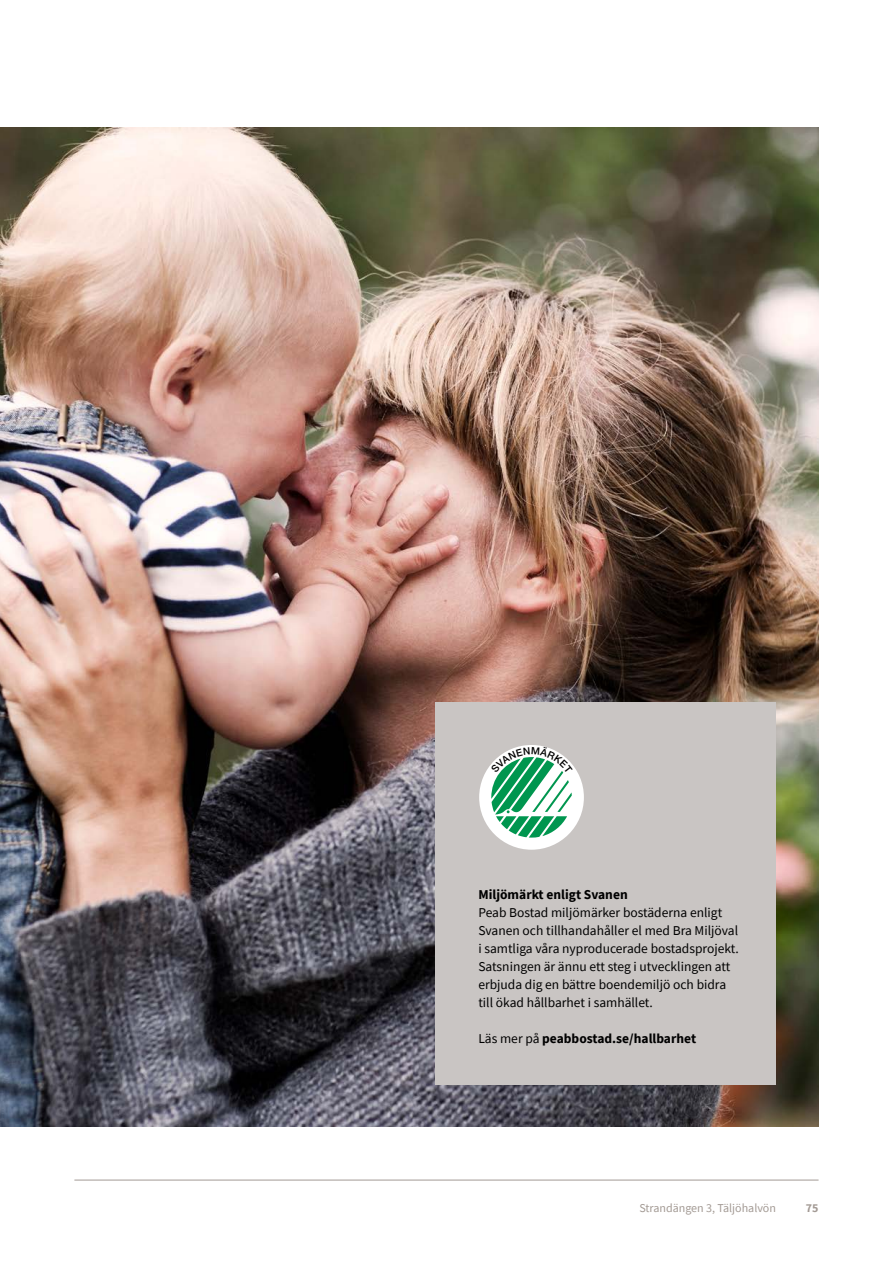
<style>
.page{position:relative;width:893px;height:1263px;background:#fff}
.page>*{position:absolute;margin:0;border:0;box-sizing:border-box;transform-origin:0 0}
.Brödtext_9_12{font:13.5px/18px "Source Sans Pro";color:#000}
.Brödtext_9_12-2{font:700 13.5px "Source Sans Pro";color:#000}
.Brödtextrubrik_9_12{font:700 13.5px "Source Sans Pro";color:#000}
.t1{font:12px "Source Sans Pro";color:#a39a94}
.t2{font:700 12px "Source Sans Pro";color:#a39a94}
.s1{font-weight:400}
</style>
<div class="page">
<hr style="left:74px;top:1180px;width:745px;height:1px;background:#a39a94">
<img style="left:0;top:128px;width:819px;height:999px">
<div style="left:436px;top:702px;width:340px;height:382px;background:#c9c5c3"></div>
<div style="left:479px;top:745px;width:105px;height:105px;background:#fff;border-radius:50%"></div>
<svg style="left:491px;top:746px;width:82px;height:92px"></svg>
<p class="Brödtextrubrik_9_12" style="left:478px;top:885px;width:151px">Miljömärkt enligt Svanen</p>
<p class="Brödtext_9_12" style="left:478px;top:903px;width:262px">Peab Bostad miljömärker bostäderna enligt Svanen och tillhandahåller el med Bra Miljöval i samtliga våra nyproducerade bostadsprojekt.<br>Satsningen är ännu ett steg i utvecklingen att erbjuda dig en bättre boendemiljö och bidra till ökad hållbarhet i samhället.</p>
<p class="Brödtext_9_12-2" style="left:478px;top:1029px;width:219px"><span class="s1">Läs mer på</span> peabbostad.se/hallbarhet</p>
<p class="t1" style="left:639px;top:1200px;width:138px">Strandängen 3, Täljöhalvön</p>
<p class="t2" style="left:806px;top:1200px;width:14px">75</p>
</div>
